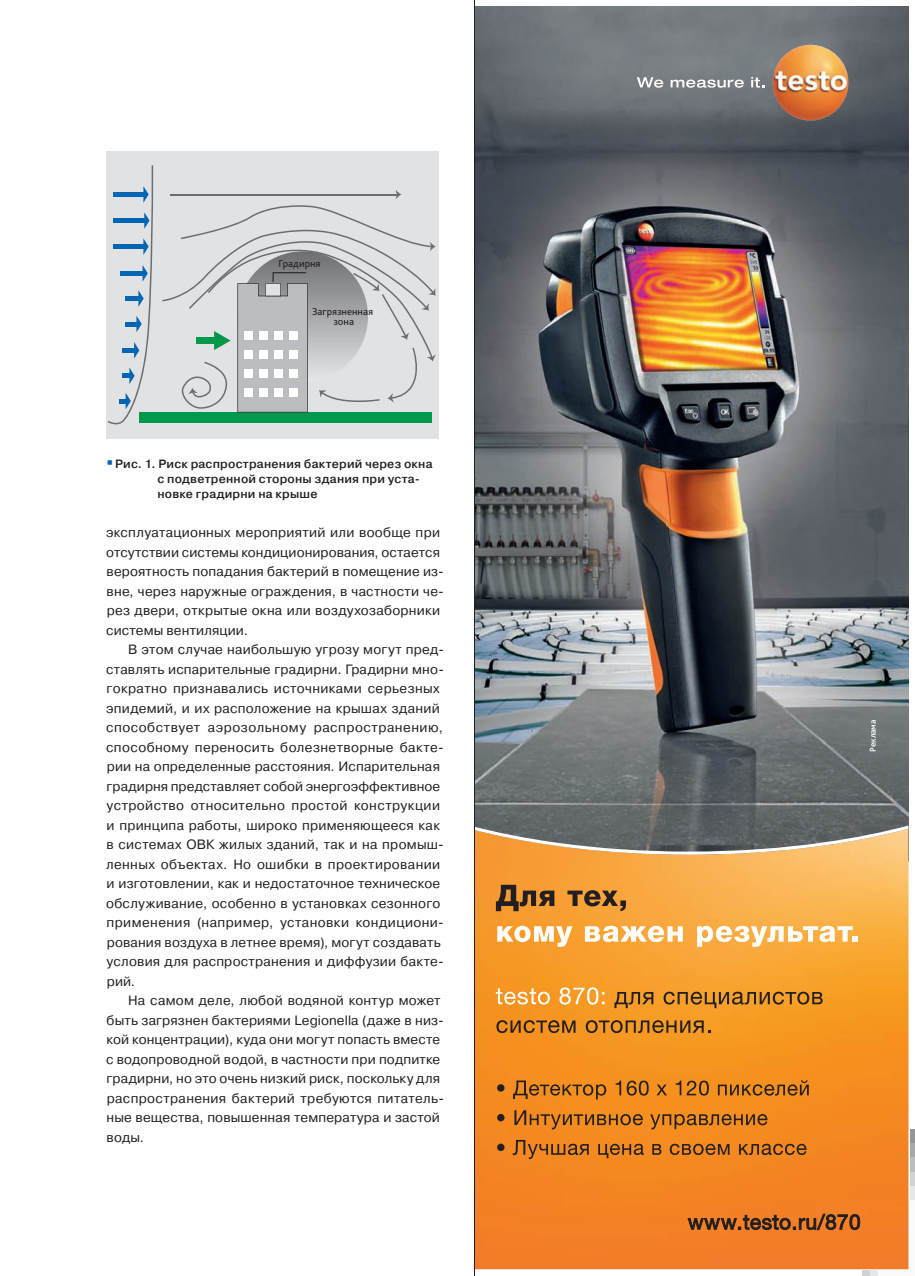
<style>
.page{position:relative;width:915px;height:1276px;background:#fff}
.page>*{position:absolute;margin:0;border:0;box-sizing:border-box;transform-origin:0 0}
.t1{font:13.5px/19.5px "Pragmatica";letter-spacing:.015em;color:#231f20}
.t2{font:500 13.5px "Bliss Pro";color:#231f20}
.t3{font:500 12px/15px "Pragmatica";letter-spacing:.02em;color:#231f20}
.t4{font:12px/11.6px "Bliss Pro";color:#231f20;text-align:center}
.t5{font:10.5px/10.5px "Bliss Pro";color:#231f20;text-align:center}
.t6{font:500 9px "Bliss Pro";letter-spacing:-.005em;color:#fff}
</style>
<div class="page">
<svg style="left:910px;top:1129px;width:4px;height:14px"></svg>
<svg style="left:910px;top:1143px;width:4px;height:15px"></svg>
<svg style="left:910px;top:1158px;width:4px;height:14px"></svg>
<svg style="left:910px;top:1172px;width:4px;height:14px"></svg>
<svg style="left:910px;top:1186px;width:4px;height:14px"></svg>
<svg style="left:884px;top:1200px;width:30px;height:76px"></svg>
<svg style="left:877px;top:1269px;width:7px;height:7px"></svg>
<svg style="left:869px;top:1269px;width:8px;height:7px"></svg>
<svg style="left:861px;top:1269px;width:8px;height:7px"></svg>
<div style="left:106px;top:151px;width:332px;height:287px;background:#e1e2e4"></div>
<div style="left:139px;top:412px;width:292px;height:10px;background:#00984a"></div>
<hr style="left:170px;top:194px;width:227px;height:1px;background:#6c6d70">
<svg style="left:395px;top:190px;width:6px;height:9px"></svg>
<svg style="left:108px;top:165px;width:45px;height:259px"></svg>
<svg style="left:162px;top:205px;width:274px;height:207px"></svg>
<img style="left:475px;top:7px;width:433px;height:818px">
<svg style="left:475px;top:825px;width:433px;height:444px;background:#ed9231"></svg>
<img style="left:772px;top:45px;width:76px;height:76px;border-radius:38px">
<svg style="left:636px;top:77px;width:27px;height:11px"></svg>
<svg style="left:670px;top:80px;width:73px;height:8px"></svg>
<svg style="left:751px;top:77px;width:13px;height:11px"></svg>
<svg style="left:495px;top:885px;width:59px;height:26px;background:#946229"></svg>
<svg style="left:567px;top:890px;width:58px;height:21px"></svg>
<svg style="left:497px;top:926px;width:75px;height:21px"></svg>
<svg style="left:584px;top:926px;width:98px;height:16px"></svg>
<svg style="left:697px;top:926px;width:160px;height:21px"></svg>
<svg style="left:495px;top:988px;width:54px;height:16px"></svg>
<svg style="left:559px;top:987px;width:45px;height:17px"></svg>
<svg style="left:614px;top:992px;width:39px;height:16px"></svg>
<svg style="left:663px;top:991px;width:159px;height:17px;background:#ba7a26"></svg>
<svg style="left:496px;top:1020px;width:79px;height:13px"></svg>
<svg style="left:585px;top:1020px;width:125px;height:13px;background:#ab6e22"></svg>
<div style="left:497px;top:1084px;width:7px;height:7px;background:#231f20;border-radius:50%"></div>
<svg style="left:513px;top:1080px;width:93px;height:19px;background:#c1731f"></svg>
<svg style="left:615px;top:1080px;width:33px;height:15px"></svg>
<svg style="left:656px;top:1084px;width:10px;height:11px"></svg>
<svg style="left:675px;top:1080px;width:33px;height:15px"></svg>
<svg style="left:717px;top:1080px;width:91px;height:15px"></svg>
<div style="left:497px;top:1114px;width:7px;height:7px;background:#231f20;border-radius:50%"></div>
<svg style="left:514px;top:1110px;width:128px;height:19px;background:#c5731f"></svg>
<svg style="left:650px;top:1114px;width:117px;height:15px;background:#b66c1f"></svg>
<div style="left:497px;top:1143px;width:7px;height:8px;background:#231f20;border-radius:50%"></div>
<svg style="left:512px;top:1140px;width:76px;height:19px"></svg>
<svg style="left:598px;top:1143px;width:45px;height:15px"></svg>
<svg style="left:652px;top:1144px;width:9px;height:10px"></svg>
<svg style="left:669px;top:1143px;width:60px;height:12px"></svg>
<svg style="left:738px;top:1143px;width:68px;height:12px"></svg>
<svg style="left:687px;top:1213px;width:173px;height:19px;background:#aa5d23"></svg>
<hr style="left:474px;top:0;width:1px;height:1276px;background:#231f20">
<p class="t5" style="left:278px;top:258px;width:44px">Градирня</p>
<p class="t5" style="left:312px;top:306px;width:63px">Загрязненная зона</p>
<p class="t3" style="left:157px;top:456px;width:277px;text-indent:-42px">Рис. 1. Риск распространения бактерий через окна с подветренной стороны здания при уста&shy;новке градирни на крыше</p>
<p class="t1" style="left:106px;top:523px;width:339px">эксплуатационных мероприятий или вообще при отсутствии системы кондиционирования, остается вероятность попадания бактерий в помещение из&shy;вне, через наружные ограждения, в частности че&shy;рез двери, открытые окна или воздухозаборники системы вентиляции.</p>
<p class="t1" style="left:106px;top:640px;width:339px;text-indent:22px">В этом случае наибольшую угрозу могут пред&shy;ставлять испарительные градирни. Градирни мно&shy;гократно признавались источниками серьезных эпидемий, и их расположение на крышах зданий способствует аэрозольному распространению, способному переносить болезнетворные бакте&shy;рии на определенные расстояния. Испарительная градирня представляет собой энергоэффективное устройство относительно простой конструкции и принципа работы, широко применяющееся как в системах ОВК жилых зданий, так и на промыш&shy;ленных объектах. Но ошибки в проектировании и изготовлении, как и недостаточное техническое обслуживание, особенно в установках сезонного применения (например, установки кондициони&shy;рования воздуха в летнее время), могут создавать условия для распространения и диффузии бакте&shy;рий.</p>
<p class="t1" style="left:106px;top:991px;width:339px;text-indent:22px">На самом деле, любой водяной контур может быть загрязнен бактериями Legionella (даже в низ&shy;кой концентрации), куда они могут попасть вместе с водопроводной водой, в частности при подпитке градирни, но это очень низкий риск, поскольку для распространения бактерий требуются питатель&shy;ные вещества, повышенная температура и застой воды.</p>
<p class="t4" style="left:145px;top:526px;width:50px">Аэрозоль</p>
<p class="t4" style="left:317px;top:570px;width:50px">Градирня</p>
<p class="t4" style="left:117px;top:629px;width:60px">Приточный воздух</p>
<p class="t2" style="left:284px;top:697px;width:9px">б</p>
<p class="t4" style="left:100px;top:763px;width:82px">с легионеллами</p>
<p class="t4" style="left:321px;top:796px;width:50px">Градирня</p>
<p class="t6" style="left:866px;top:752px;width:34px;rotate:-90deg">Реклама</p>
</div>
